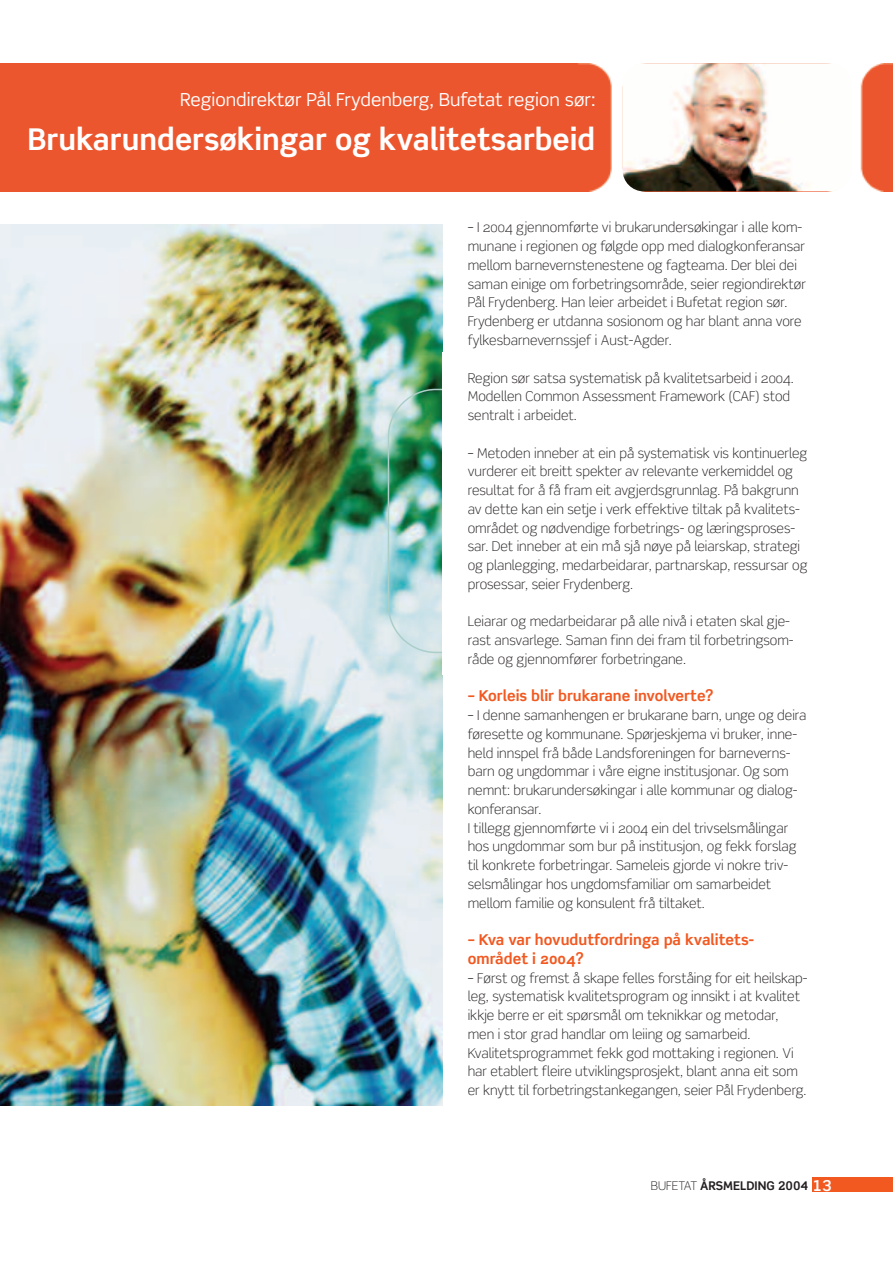
<style>
.page{position:relative;width:893px;height:1263px;background:#fff}
.page>*{position:absolute;margin:0;border:0;box-sizing:border-box;transform-origin:0 0}
.t1{font:700 30px "Scene";color:#fff}
.t2{font:18px "Scene";color:#fff}
.t3{font:700 15px/18.8px "Scene";color:#f15921}
.t4{font:300 13.5px/18.8px "Scene";color:#231f20}
.t5{font:700 12px "Scene";color:#231f20}
.s1{font-weight:300}
.s2{font-family:"Scene Alt"}
.s3{font-family:"Scene Alt";font-size:15px;color:#fff}
</style>
<div class="page">
<div style="left:812px;top:1178px;width:81px;height:14px;background:#f15921"></div>
<div style="left:0;top:64px;width:893px;height:127px;background:#ec562e"></div>
<img style="left:623px;top:63px;width:228px;height:128px;border-radius:21px">
<img style="left:0;top:224px;width:442px;height:882px">
<img style="left:388px;top:389px;width:54px;height:264px">
<h2 class="t2" style="left:180px;top:92px;width:417px">Regiondirektør Pål Frydenberg, Bufetat region sør:</h2>
<h1 class="t1" style="left:28px;top:127px;width:569px">Brukarundersøkingar og kvalitetsarbeid</h1>
<p class="t4" style="left:468px;top:219px;width:340px">– I 2004 gjennomførte vi brukarundersøkingar i alle kom&shy;munane i regionen og følgde opp med dialogkonferansar mellom barnevernstenestene og fagteama. Der blei dei saman einige om forbetringsområde, seier regiondirektør Pål Frydenberg. Han leier arbeidet i Bufetat region sør.<br>Frydenberg er utdanna sosionom og har blant anna vore fylkesbarnevernssjef i Aust-Agder.</p>
<p class="t4" style="left:468px;top:369px;width:328px">Region sør satsa systematisk på kvalitetsarbeid i 2004.<br>Modellen Common Assessment Framework (CAF) stod sentralt i arbeidet.</p>
<p class="t4" style="left:468px;top:444px;width:341px">– Metoden inneber at ein på systematisk vis kontinuerleg vurderer eit breitt spekter av relevante verkemiddel og resultat for å få fram eit avgjerdsgrunnlag. På bakgrunn av dette kan ein setje i verk effektive tiltak på kvalitets&shy;området og nødvendige forbetrings- og læringsproses&shy;sar. Det inneber at ein må sjå nøye på leiarskap, strategi og planlegging, medarbeidarar, partnarskap, ressursar og prosessar, seier Frydenberg.</p>
<p class="t4" style="left:468px;top:613px;width:327px">Leiarar og medarbeidarar på alle nivå i etaten skal gje&shy;rast ansvarlege. Saman finn dei fram til forbetringsom&shy;råde og gjennomfører forbetringane.</p>
<p class="t3" style="left:468px;top:688px;width:247px">– Korleis blir brukarane involverte?</p>
<p class="t4" style="left:468px;top:707px;width:340px">– I denne samanhengen er brukarane barn, unge og deira føresette og kommunane. Spørjeskjema vi bruker, inne&shy;held innspel frå både Landsforeningen for barneverns&shy;barn og ungdommar i våre eigne institusjonar. Og som nemnt: brukarundersøkingar i alle kommunar og dialog&shy;konferansar.<br>I tillegg gjennomførte vi i 2004 ein del trivselsmålingar hos ungdommar som bur på institusjon, og fekk forslag til konkrete forbetringar. Sameleis gjorde vi nokre triv&shy;selsmålingar hos ungdomsfamiliar om samarbeidet mellom familie og konsulent frå tiltaket.</p>
<p class="t3" style="left:468px;top:932px;width:288px">– Kva var hovudutfordringa på kvalitets&shy;området i 2004?</p>
<p class="t4" style="left:468px;top:969px;width:341px">– Først og fremst å skape felles forståing for eit heilskap&shy;leg, systematisk kvalitetsprogram og innsikt i at kvalitet ikkje berre er eit spørsmål om teknikkar og metodar, men i stor grad handlar om leiing og samarbeid.<br>Kvalitetsprogrammet fekk god mottaking i regionen. Vi har etablert fleire utviklingsprosjekt, blant anna eit som er knytt til forbetringstankegangen, seier Pål Frydenberg.</p>
<p class="t5" style="left:651px;top:1181px;width:182px"><span class="s1">BUFETAT</span> ÅRSMELDING <span class="s2">2004</span> <span class="s3">13</span></p>
</div>
